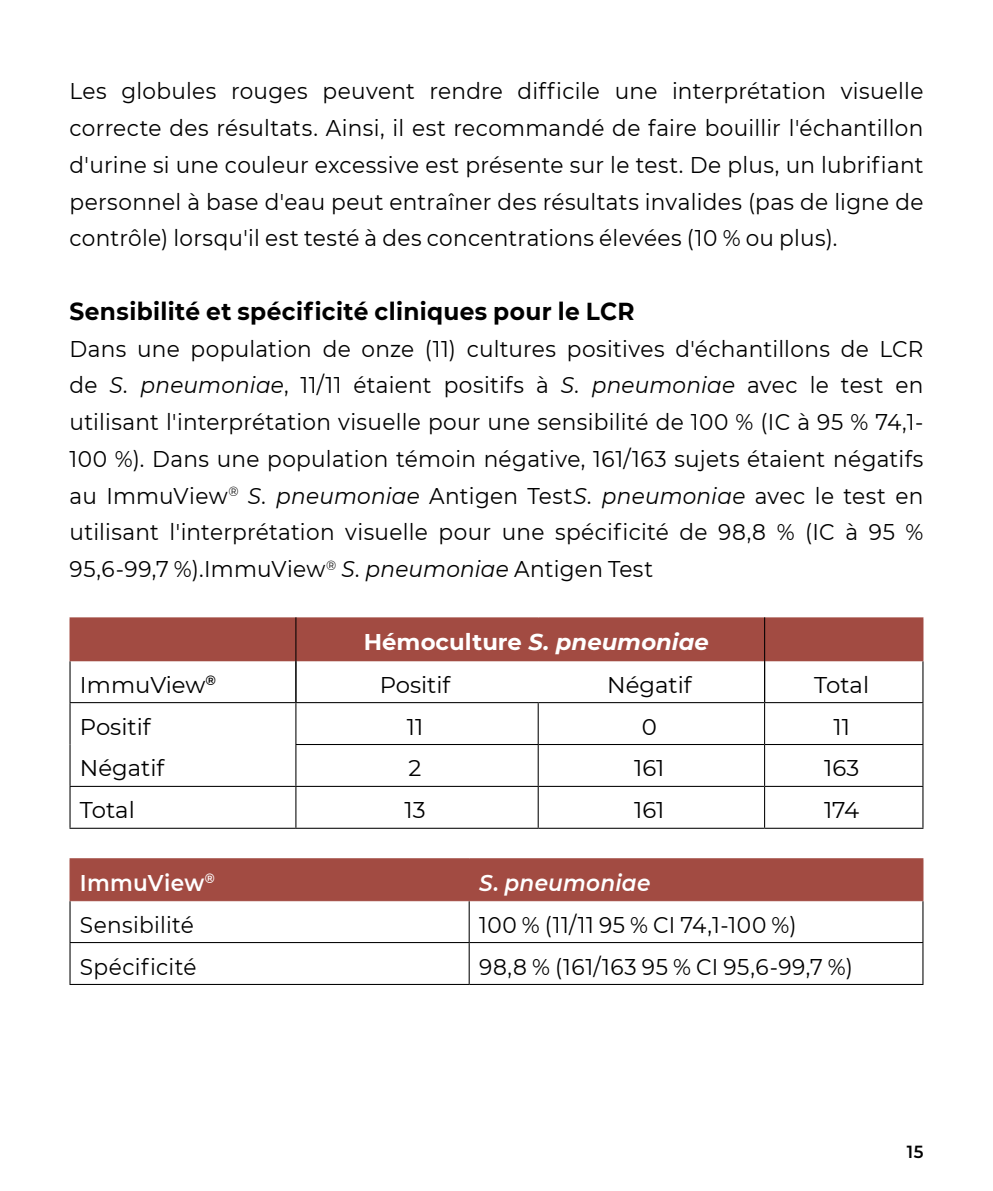
<style>
.page{position:relative;width:993px;height:1191px;background:#fff}
.page>*{position:absolute;margin:0;border:0;box-sizing:border-box;transform-origin:0 0}
.t1{font:700 24.5px "Montserrat";letter-spacing:.015em;color:#000;scale:.95 1}
.t2{font:22.75px/36.8px "Montserrat";letter-spacing:.01em;color:#000;text-align:justify;scale:.95 1}
.t3{font:22.75px "Montserrat";letter-spacing:.01em;color:#000}
.t4{font:22.75px "Montserrat";letter-spacing:.03em;color:#000;scale:.95 1}
.t5{font:italic 700 22.75px "Montserrat";color:#fff}
.t6{font:italic 600 22.75px "Montserrat";letter-spacing:.01em;color:#fff;scale:.95 1}
.t7{font:600 22.75px "Montserrat";letter-spacing:.01em;color:#fff;scale:.95 1}
.t8{font:600 17.5px "Montserrat";color:#000;scale:.95 1}
.s1{font-style:italic}
.s2{font-style:normal}
</style>
<div class="page">
<div style="left:71px;top:859px;width:851px;height:41px;background:#a24b42"></div>
<hr style="left:69px;top:901px;width:2px;height:41px;background:#000">
<hr style="left:468px;top:901px;width:1px;height:41px;background:#000">
<hr style="left:922px;top:901px;width:1px;height:41px;background:#000">
<hr style="left:69px;top:942px;width:400px;height:1px;background:#000">
<hr style="left:69px;top:943px;width:2px;height:41px;background:#000">
<hr style="left:469px;top:942px;width:454px;height:1px;background:#000">
<hr style="left:468px;top:943px;width:1px;height:41px;background:#000">
<hr style="left:922px;top:943px;width:1px;height:41px;background:#000">
<hr style="left:69px;top:983px;width:400px;height:2px;background:#000">
<hr style="left:469px;top:983px;width:454px;height:2px;background:#000">
<hr style="left:69px;top:858px;width:400px;height:1px;background:#a24b42">
<hr style="left:69px;top:859px;width:2px;height:41px;background:#a24b42">
<hr style="left:469px;top:858px;width:454px;height:1px;background:#a24b42">
<hr style="left:468px;top:859px;width:1px;height:41px;background:#a24b42">
<hr style="left:922px;top:859px;width:1px;height:41px;background:#a24b42">
<hr style="left:69px;top:900px;width:400px;height:1px;background:#a24b42">
<hr style="left:469px;top:900px;width:454px;height:1px;background:#a24b42">
<div style="left:70px;top:618px;width:852px;height:43px;background:#a24b42"></div>
<hr style="left:922px;top:618px;width:1px;height:42px;background:#a24b42">
<hr style="left:69px;top:661px;width:2px;height:41px;background:#000">
<hr style="left:922px;top:661px;width:1px;height:41px;background:#000">
<hr style="left:69px;top:787px;width:2px;height:40px;background:#000">
<hr style="left:922px;top:787px;width:1px;height:40px;background:#000">
<hr style="left:69px;top:827px;width:227px;height:2px;background:#000">
<hr style="left:296px;top:827px;width:242px;height:2px;background:#000">
<hr style="left:538px;top:827px;width:226px;height:2px;background:#000">
<hr style="left:764px;top:827px;width:159px;height:2px;background:#000">
<hr style="left:69px;top:617px;width:227px;height:1px;background:#a24b42">
<hr style="left:69px;top:618px;width:2px;height:42px;background:#a24b42">
<hr style="left:296px;top:617px;width:242px;height:1px;background:#a24b42">
<hr style="left:538px;top:617px;width:226px;height:1px;background:#a24b42">
<hr style="left:764px;top:617px;width:159px;height:1px;background:#a24b42">
<hr style="left:69px;top:660px;width:227px;height:1px;background:#a24b42">
<hr style="left:764px;top:660px;width:159px;height:1px;background:#a24b42">
<hr style="left:69px;top:702px;width:227px;height:1px;background:#000">
<hr style="left:69px;top:703px;width:2px;height:41px;background:#000">
<hr style="left:296px;top:702px;width:242px;height:1px;background:#000">
<hr style="left:538px;top:702px;width:226px;height:1px;background:#000">
<hr style="left:764px;top:702px;width:159px;height:1px;background:#000">
<hr style="left:922px;top:703px;width:1px;height:41px;background:#000">
<hr style="left:69px;top:744px;width:2px;height:42px;background:#000">
<hr style="left:922px;top:745px;width:1px;height:41px;background:#000">
<hr style="left:69px;top:786px;width:227px;height:1px;background:#000">
<hr style="left:296px;top:786px;width:242px;height:1px;background:#000">
<hr style="left:538px;top:786px;width:226px;height:1px;background:#000">
<hr style="left:764px;top:786px;width:159px;height:1px;background:#000">
<hr style="left:295px;top:703px;width:1px;height:41px;background:#000">
<hr style="left:537px;top:703px;width:1px;height:41px;background:#000">
<hr style="left:763px;top:703px;width:2px;height:41px;background:#000">
<hr style="left:295px;top:745px;width:1px;height:41px;background:#000">
<hr style="left:537px;top:745px;width:1px;height:41px;background:#000">
<hr style="left:763px;top:745px;width:2px;height:41px;background:#000">
<hr style="left:295px;top:787px;width:1px;height:40px;background:#000">
<hr style="left:537px;top:787px;width:1px;height:40px;background:#000">
<hr style="left:763px;top:787px;width:2px;height:40px;background:#000">
<hr style="left:295px;top:744px;width:243px;height:1px;background:#000">
<hr style="left:538px;top:744px;width:226px;height:1px;background:#000">
<hr style="left:764px;top:744px;width:159px;height:1px;background:#000">
<hr style="left:295px;top:617px;width:1px;height:85px;background:#000">
<hr style="left:763px;top:617px;width:2px;height:85px;background:#000">
<p class="t2" style="left:69px;top:72px;width:900px">Les globules rouges peuvent rendre difficile une interprétation visuelle correcte des résultats. Ainsi, il est recommandé de faire bouillir l'échantillon d'urine si une couleur excessive est présente sur le test. De plus, un lubrifiant personnel à base d'eau peut entraîner des résultats invalides (pas de ligne de contrôle) lorsqu'il est testé à des concentrations élevées (10 % ou plus).</p>
<p class="t1" style="left:69px;top:293px;width:596px">Sensibilité et spécificité cliniques pour le LCR</p>
<p class="t2" style="left:69px;top:329px;width:900px">Dans une population de onze (11) cultures positives d'échantillons de LCR de <span class="s1">S. pneumoniae</span>, 11/11 étaient positifs à <span class="s1">S. pneumoniae</span> avec le test en utilisant l'interprétation visuelle pour une sensibilité de 100 % (IC à 95 % 74,1- 100 %). Dans une population témoin négative, 161/163 sujets étaient négatifs au ImmuView<sup>®</sup> <span class="s1">S. pneumoniae</span> Antigen Test<span class="s1">S. pneumoniae</span> avec le test en utilisant l'interprétation visuelle pour une spécificité de 98,8 % (IC à 95 % 95,6-99,7 %).ImmuView<sup>®</sup> <span class="s1">S. pneumoniae</span> Antigen Test</p>
<p class="t5" style="left:364px;top:625px;width:346px"><span class="s2">Hémoculture</span> S. pneumoniae</p>
<p class="t3" style="left:80px;top:669px;width:137px">ImmuView<sup>®</sup></p>
<p class="t3" style="left:379px;top:669px;width:72px">Positif</p>
<p class="t3" style="left:607px;top:669px;width:86px">Négatif</p>
<p class="t3" style="left:814px;top:669px;width:56px">Total</p>
<p class="t3" style="left:80px;top:711px;width:72px">Positif</p>
<p class="t3" style="left:406px;top:711px;width:18px">11</p>
<p class="t3" style="left:641px;top:711px;width:17px">0</p>
<p class="t3" style="left:833px;top:711px;width:18px">11</p>
<p class="t3" style="left:80px;top:752px;width:86px">Négatif</p>
<p class="t3" style="left:408px;top:752px;width:14px">2</p>
<p class="t3" style="left:634px;top:752px;width:32px">161</p>
<p class="t3" style="left:824px;top:752px;width:36px">163</p>
<p class="t3" style="left:80px;top:794px;width:56px">Total</p>
<p class="t3" style="left:404px;top:794px;width:23px">13</p>
<p class="t3" style="left:634px;top:794px;width:32px">161</p>
<p class="t3" style="left:823px;top:794px;width:37px">174</p>
<p class="t7" style="left:80px;top:866px;width:143px">ImmuView<sup>®</sup></p>
<p class="t6" style="left:479px;top:866px;width:182px">S. pneumoniae</p>
<p class="t2" style="left:80px;top:905px;width:121px">Sensibilité</p>
<p class="t2" style="left:479px;top:905px;width:335px">100 % (11/11 95 % CI 74,1-100 %)</p>
<p class="t2" style="left:80px;top:947px;width:124px">Spécificité</p>
<p class="t4" style="left:479px;top:950px;width:395px">98,8 % (161/163 95 % CI 95,6-99,7 %)</p>
<p class="t8" style="left:906px;top:1138px;width:19px">15</p>
</div>
